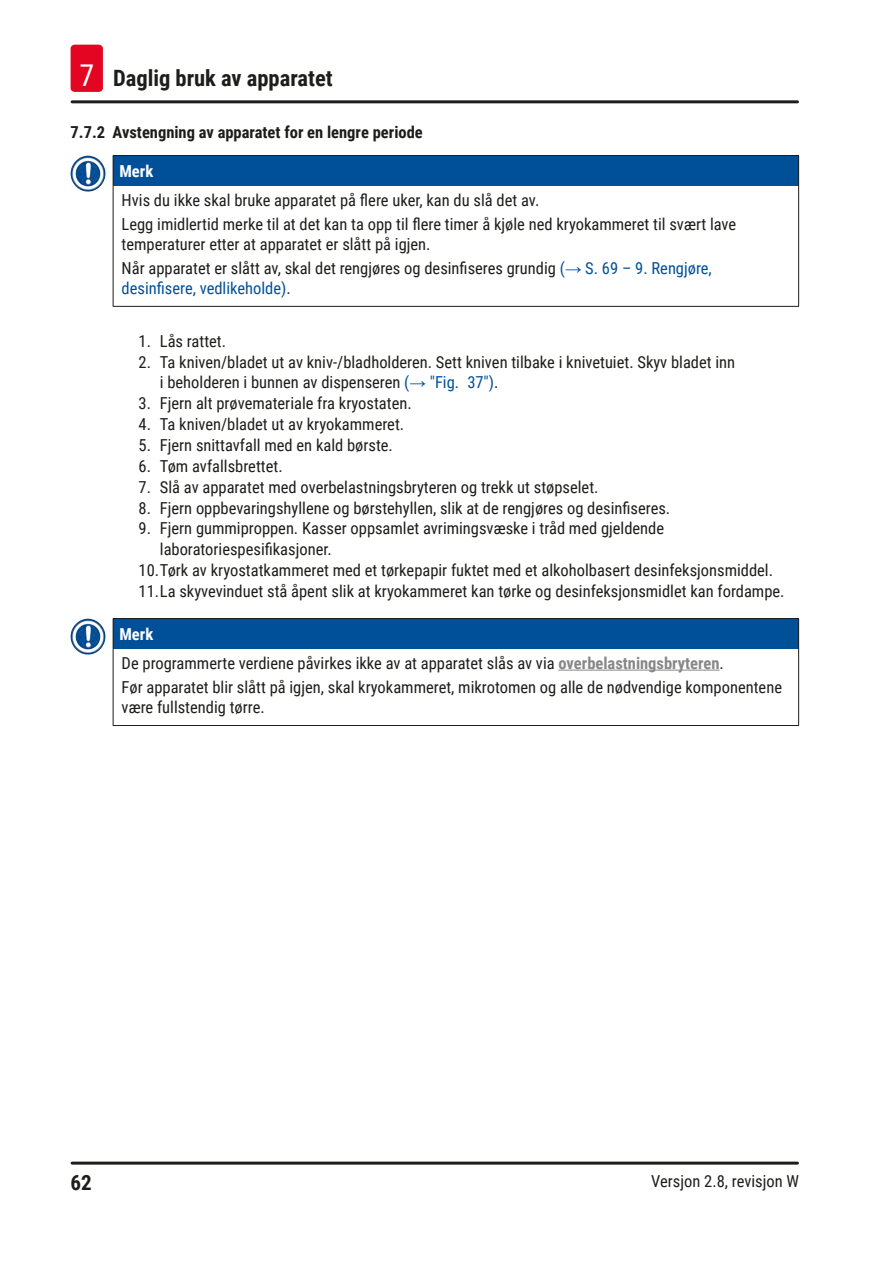
<style>
.page{position:relative;width:893px;height:1263px;background:#fff}
.page>*{position:absolute;margin:0;border:0;box-sizing:border-box;transform-origin:0 0}
.t1{font:700 22.5px "Roboto Condensed";color:#1d1d1b}
.t2{font:700 21px "Roboto Condensed";color:#1d1d1b}
.Source_of_danger{font:16.5px/19.8px "Roboto Condensed";color:#1d1d1b}
.t3{font:700 16.5px "Roboto Condensed";color:#1d1d1b}
.Signalword__no_use_a{font:700 16.5px "Roboto Condensed";color:#fff}
.s1{font-weight:400;font-size:30px;color:#fff}
.s2{color:#005099}
.s3{font-family:"Arial";color:#005099}
.s4{font-weight:700;color:#878787}
</style>
<div class="page">
<hr style="left:72px;top:1161px;width:725px;height:3px;background:#1d1d1b">
<hr style="left:72px;top:100px;width:725px;height:3px;background:#1d1d1b">
<div style="left:71px;top:45px;width:32px;height:47px;background:#e40522;border-radius:4px"></div>
<div style="left:113px;top:156px;width:686px;height:30px;background:#005099"></div>
<hr style="left:113px;top:156px;width:1px;height:30px;background:#1d1d1b">
<hr style="left:113px;top:186px;width:1px;height:120px;background:#1d1d1b">
<hr style="left:798px;top:186px;width:1px;height:120px;background:#1d1d1b">
<hr style="left:113px;top:306px;width:686px;height:1px;background:#1d1d1b">
<hr style="left:113px;top:155px;width:686px;height:1px;background:#1d1d1b">
<hr style="left:798px;top:156px;width:1px;height:30px;background:#1d1d1b">
<img style="left:71px;top:156px;width:26px;height:36px">
<div style="left:113px;top:619px;width:686px;height:30px;background:#005099"></div>
<hr style="left:113px;top:619px;width:1px;height:30px;background:#1d1d1b">
<hr style="left:113px;top:649px;width:1px;height:76px;background:#1d1d1b">
<hr style="left:798px;top:649px;width:1px;height:76px;background:#1d1d1b">
<hr style="left:113px;top:725px;width:686px;height:1px;background:#1d1d1b">
<hr style="left:113px;top:618px;width:686px;height:1px;background:#1d1d1b">
<hr style="left:798px;top:619px;width:1px;height:30px;background:#1d1d1b">
<img style="left:71px;top:619px;width:25px;height:36px">
<hr style="left:558px;top:670px;width:161px;height:1px;background:#878787">
<h1 class="t1" style="left:79px;top:63px;width:255px"><span class="s1">7</span> Daglig bruk av apparatet</h1>
<p class="t3" style="left:71px;top:121px;width:354px">7.7.2 Avstengning av apparatet for en lengre periode</p>
<p class="Signalword__no_use_a" style="left:119px;top:160px;width:35px">Merk</p>
<p class="Source_of_danger" style="left:122px;top:189px;width:419px">Hvis du ikke skal bruke apparatet på flere uker, kan du slå det av.</p>
<p class="Source_of_danger" style="left:122px;top:214px;width:616px">Legg imidlertid merke til at det kan ta opp til flere timer å kjøle ned kryokammeret til svært lave temperaturer etter at apparatet er slått på igjen.</p>
<p class="Source_of_danger" style="left:122px;top:257px;width:592px">Når apparatet er slått av, skal det rengjøres og desinfiseres grundig <span class="s2">(</span><span class="s3">→</span> <span class="s2">S. 69 – 9. Rengjøre, desinfisere, vedlikeholde)</span>.</p>
<p class="Source_of_danger" style="left:139px;top:330px;width:89px">1. Lås rattet.</p>
<p class="Source_of_danger" style="left:160px;top:351px;width:577px;line-height:20.9px;text-indent:-21px">2. Ta kniven/bladet ut av kniv-/bladholderen. Sett kniven tilbake i knivetuiet. Skyv bladet inn i beholderen i bunnen av dispenseren <span class="s2">(</span><span class="s3">→</span> <span class="s2">"Fig. 37")</span>.</p>
<p class="Source_of_danger" style="left:139px;top:393px;width:275px">3. Fjern alt prøvemateriale fra kryostaten.</p>
<p class="Source_of_danger" style="left:139px;top:414px;width:267px">4. Ta kniven/bladet ut av kryokammeret.</p>
<p class="Source_of_danger" style="left:139px;top:435px;width:256px">5. Fjern snittavfall med en kald børste.</p>
<p class="Source_of_danger" style="left:139px;top:455px;width:146px">6. Tøm avfallsbrettet.</p>
<p class="Source_of_danger" style="left:139px;top:476px;width:461px">7. Slå av apparatet med overbelastningsbryteren og trekk ut støpselet.</p>
<p class="Source_of_danger" style="left:139px;top:497px;width:533px">8. Fjern oppbevaringshyllene og børstehyllen, slik at de rengjøres og desinfiseres.</p>
<p class="Source_of_danger" style="left:160px;top:517px;width:506px;line-height:20.9px;text-indent:-21px">9. Fjern gummiproppen. Kasser oppsamlet avrimingsvæske i tråd med gjeldende laboratoriespesifikasjoner.</p>
<p class="Source_of_danger" style="left:139px;top:560px;width:636px">10.Tørk av kryostatkammeret med et tørkepapir fuktet med et alkoholbasert desinfeksjonsmiddel.</p>
<p class="Source_of_danger" style="left:139px;top:581px;width:647px">11.La skyvevinduet stå åpent slik at kryokammeret kan tørke og desinfeksjonsmidlet kan fordampe.</p>
<p class="Signalword__no_use_a" style="left:119px;top:623px;width:35px">Merk</p>
<p class="Source_of_danger" style="left:122px;top:652px;width:604px">De programmerte verdiene påvirkes ikke av at apparatet slås av via <span class="s4">overbelastningsbryteren</span>.</p>
<p class="Source_of_danger" style="left:122px;top:676px;width:662px">Før apparatet blir slått på igjen, skal kryokammeret, mikrotomen og alle de nødvendige komponentene være fullstendig tørre.</p>
<p class="t2" style="left:71px;top:1168px;width:23px">62</p>
<p class="Source_of_danger" style="left:651px;top:1170px;width:149px">Versjon 2.8, revisjon W</p>
</div>
